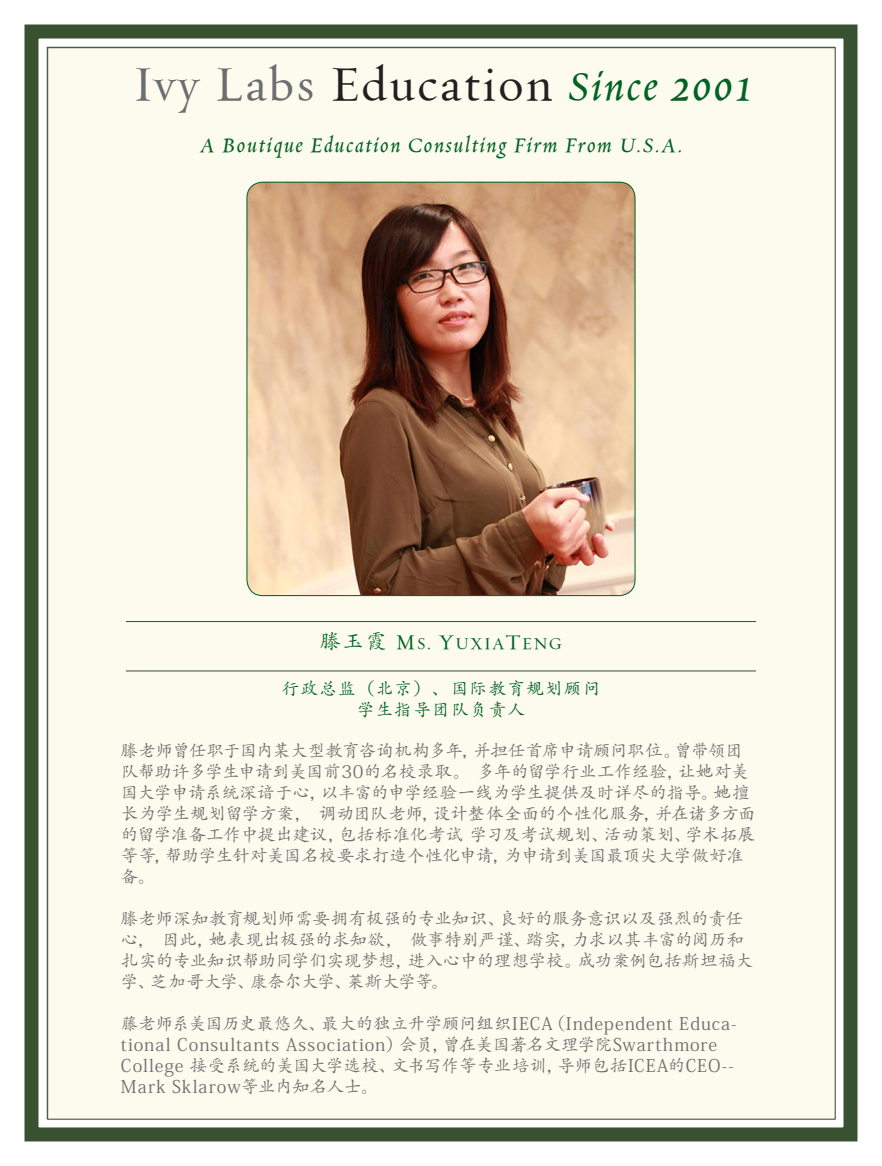
<style>
.page{position:relative;width:882px;height:1166px;background:#fff}
.page>*{position:absolute;margin:0;border:0;box-sizing:border-box;transform-origin:0 0}
.t1{font:49px "Requiem Text HTF Roman";letter-spacing:.05em;color:#231f20}
.t2{font:22.75px "Requiem Text HTF Italic";letter-spacing:.075em;color:#006224}
.t3{font:17.5px/21px "Adobe Kaiti Std";letter-spacing:-.005em;color:#6c6d70}
.t4{font:17.5px/21px "Adobe Kaiti Std";letter-spacing:.04em;color:#6c6d70}
.t5{font:17.5px "Adobe Kaiti Std";letter-spacing:.075em;color:#006224}
.t6{font:16.8px "Requiem Text HTF Roman SC800";letter-spacing:.06em;color:#006224}
.s1{color:#6c6d70}
.s2{font-family:"Requiem Text HTF Italic";font-size:45.5px;color:#006224}
.s3{font-family:"Requiem Text HTF Italic";color:#006224}
.s4{font-family:"Adobe Kaiti Std";font-size:21px}
.s5{font-size:21px}
</style>
<div class="page">
<div style="left:24px;top:24px;width:834px;height:1117px;border:14px solid #385131"></div>
<div style="left:47px;top:47px;width:789px;height:1072px;background:#fcfbed;border:1px solid #385131"></div>
<hr style="left:126px;top:621px;width:630px;height:1px;background:#385131">
<hr style="left:126px;top:670px;width:630px;height:1px;background:#385131">
<img style="left:247px;top:182px;width:388px;height:413px">
<p class="t1" style="left:132px;top:55px;width:620px"><span class="s1">Ivy Labs</span> Education <span class="s2">Since</span> <span class="s3">2001</span></p>
<p class="t2" style="left:201px;top:134px;width:484px">A Boutique Education Consulting Firm From U.S.A.</p>
<p class="t6" style="left:320px;top:633px;width:243px"><span class="s4">滕玉霞</span> <span class="s5">M</span>S<span class="s5">. Y</span>UXIA<span class="s5">T</span>ENG</p>
<p class="t5" style="left:282px;top:677px;width:320px">行政总监（北京）、国际教育规划顾问</p>
<p class="t5" style="left:357px;top:698px;width:169px">学生指导团队负责人</p>
<p class="t3" style="left:121px;top:740px;width:636px">滕老师曾任职于国内某大型教育咨询机构多年，并担任首席申请顾问职位。曾带领团队帮助许多学生申请到美国前30的名校录取。 多年的留学行业工作经验，让她对美国大学申请系统深谙于心，以丰富的申学经验一线为学生提供及时详尽的指导。她擅长为学生规划留学方案， 调动团队老师，设计整体全面的个性化服务，并在诸多方面的留学准备工作中提出建议，包括标准化考试 学习及考试规划、活动策划、学术拓展等等，帮助学生针对美国名校要求打造个性化申请，为申请到美国最顶尖大学做好准备。</p>
<p class="t3" style="left:121px;top:908px;width:633px">滕老师深知教育规划师需要拥有极强的专业知识、良好的服务意识以及强烈的责任心， 因此，她表现出极强的求知欲， 做事特别严谨、踏实，力求以其丰富的阅历和扎实的专业知识帮助同学们实现梦想，进入心中的理想学校。成功案例包括斯坦福大学、芝加哥大学、康奈尔大学、莱斯大学等。</p>
<p class="t4" style="left:121px;top:1013px;width:617px">藤老师系美国历史最悠久、最大的独立升学顾问组织IECA（Independent Educa&shy;tional Consultants Association）会员，曾在美国著名文理学院Swarthmore College 接受系统的美国大学选校、文书写作等专业培训，导师包括ICEA的CEO-- Mark Sklarow等业内知名人士。</p>
</div>
